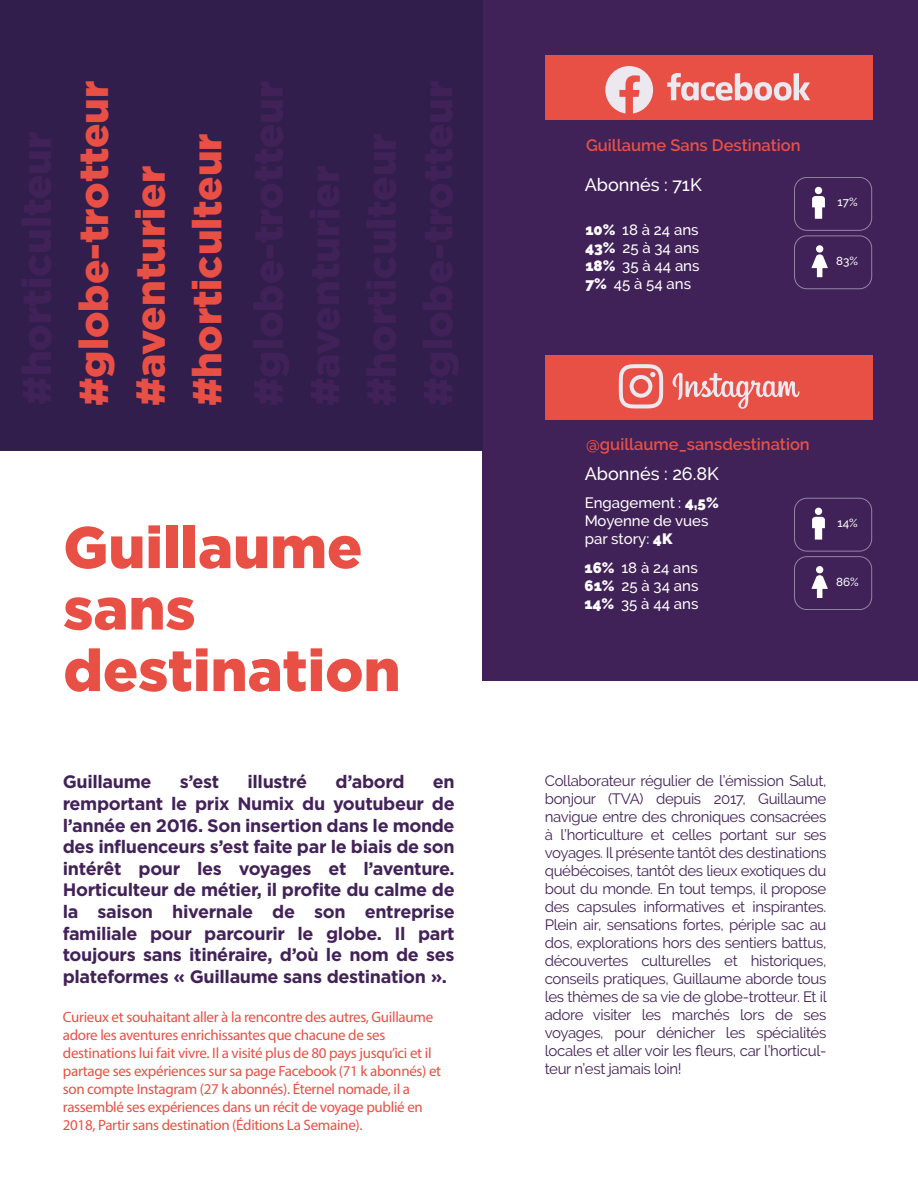
<style>
.page{position:relative;width:918px;height:1188px;background:#fff}
.page>*{position:absolute;margin:0;border:0;box-sizing:border-box;transform-origin:0 0}
.t1{font:900 58.5px/61.5px "Gotham";color:#e95045}
.t2{font:900 40.5px/56.6px "Gotham";color:#e95045}
.t3{font:700 18px/21.6px "Gotham";letter-spacing:-.02em;color:#422258;text-align:justify}
.t4{font:500 18px "Raleway";color:#fff}
.t5{font:600 16.5px "Raleway";color:#e95045}
.t6{font:15px/18px "Raleway";letter-spacing:-.02em;color:#422258;text-align:justify}
.t7{font:15px/18px "Myriad Pro";letter-spacing:-.02em;color:#e95045}
.t8{font:500 15px/18px "Raleway";color:#fff;text-align:justify}
.t9{font:500 11.7px "Raleway";color:#fff}
.s1{font-weight:900}
</style>
<div class="page">
<div style="left:483px;top:0;width:435px;height:680px;background:#402258"></div>
<div style="left:0;top:0;width:483px;height:451px;background:#2e1e49"></div>
<div style="left:546px;top:55px;width:327px;height:65px;background:#e95045"></div>
<div style="left:794px;top:177px;width:78px;height:54px;border:1px solid #ece9ef;border-radius:12px"></div>
<div style="left:815px;top:187px;width:7px;height:7px;background:#fff;border-radius:50%"></div>
<svg style="left:812px;top:196px;width:13px;height:23px"></svg>
<div style="left:794px;top:235px;width:78px;height:54px;border:1px solid #ece9ef;border-radius:12px"></div>
<div style="left:816px;top:245px;width:7px;height:8px;background:#fff;border-radius:50%"></div>
<svg style="left:811px;top:254px;width:17px;height:23px"></svg>
<svg style="left:667px;top:73px;width:143px;height:28px"></svg>
<svg style="left:605px;top:66px;width:48px;height:48px"></svg>
<div style="left:546px;top:355px;width:327px;height:64px;background:#e95045"></div>
<svg style="left:619px;top:364px;width:44px;height:44px"></svg>
<svg style="left:672px;top:372px;width:128px;height:37px"></svg>
<div style="left:794px;top:498px;width:78px;height:54px;border:1px solid #ece9ef;border-radius:12px"></div>
<div style="left:815px;top:508px;width:7px;height:7px;background:#fff;border-radius:50%"></div>
<svg style="left:812px;top:517px;width:13px;height:23px"></svg>
<div style="left:794px;top:556px;width:78px;height:54px;border:1px solid #ece9ef;border-radius:12px"></div>
<div style="left:816px;top:566px;width:7px;height:7px;background:#fff;border-radius:50%"></div>
<svg style="left:811px;top:575px;width:17px;height:23px"></svg>
<h2 class="t2" style="left:65px;top:406px;width:327px;rotate:-90deg">#globe-trotteur #aventurier #horticulteur</h2>
<h1 class="t1" style="left:63px;top:515px;width:339px">Guillaume sans destination</h1>
<p class="t3" style="left:63px;top:771px;width:90px">Guillaume</p>
<p class="t3" style="left:180px;top:771px;width:41px">s’est</p>
<p class="t3" style="left:247px;top:771px;width:61px">illustré</p>
<p class="t3" style="left:336px;top:771px;width:71px">d’abord</p>
<p class="t3" style="left:63px;top:771px;width:394px;text-indent:370px">en remportant le prix Numix du youtubeur de l’année en 2016. Son insertion dans le monde des influenceurs s’est faite par le biais de son intérêt pour les voyages et l’aventure.<br>Horticulteur de métier, il profite du calme de la saison hivernale de son entreprise familiale pour parcourir le globe. Il part toujours sans itinéraire, d’où le nom de ses plateformes « Guillaume sans destination ».</p>
<p class="t7" style="left:63px;top:1008px;width:380px">Curieux et souhaitant aller à la rencontre des autres, Guillaume adore les aventures enrichissantes que chacune de ses destinations lui fait vivre. Il a visité plus de 80 pays jusqu’ici et il partage ses expériences sur sa page Facebook (71 k abonnés) et son compte Instagram (27 k abonnés). Éternel nomade, il a rassemblé ses expériences dans un récit de voyage publié en 2018, Partir sans destination (Éditions La Semaine).</p>
<p class="t5" style="left:586px;top:136px;width:216px">Guillaume Sans Destination</p>
<p class="t4" style="left:585px;top:174px;width:119px">Abonnés : 71K</p>
<p class="t8" style="left:585px;top:221px;width:116px"><span class="s1">10%</span> 18 à 24 ans <span class="s1">43%</span> 25 à 34 ans <span class="s1">18%</span> 35 à 44 ans <span class="s1">7%</span> 45 à 54 ans</p>
<p class="t9" style="left:838px;top:195px;width:22px">17%</p>
<p class="t9" style="left:836px;top:254px;width:23px">83%</p>
<p class="t5" style="left:586px;top:435px;width:225px">@guillaume_sansdestination</p>
<p class="t4" style="left:585px;top:464px;width:136px">Abonnés : 26.8K</p>
<p class="t8" style="left:585px;top:494px;width:136px;text-align:left">Engagement : <span class="s1">4,5%<br></span>Moyenne de vues par story: <span class="s1">4K</span></p>
<p class="t8" style="left:585px;top:559px;width:115px"><span class="s1">16%</span> 18 à 24 ans <span class="s1">61%</span> 25 à 34 ans <span class="s1">14%</span> 35 à 44 ans</p>
<p class="t9" style="left:838px;top:516px;width:22px">14%</p>
<p class="t9" style="left:836px;top:575px;width:24px">86%</p>
<p class="t6" style="left:545px;top:772px;width:284px">Collaborateur régulier de l’émission Salut, bonjour (TVA) depuis 2017, Guillaume navigue entre des chroniques consacrées à l’horticulture et celles portant sur ses voyages. Il présente tantôt des destinations québécoises, tantôt des lieux exotiques du bout du monde. En tout temps, il propose des capsules informatives et inspirantes.<br>Plein air, sensations fortes, périple sac au dos, explorations hors des sentiers battus, découvertes culturelles et historiques, conseils pratiques, Guillaume aborde tous les thèmes de sa vie de globe-trotteur. Et il adore visiter les marchés lors de ses voyages, pour dénicher les spécialités locales et aller voir les fleurs, car l’horticul&shy;teur n’est jamais loin!</p>
</div>
